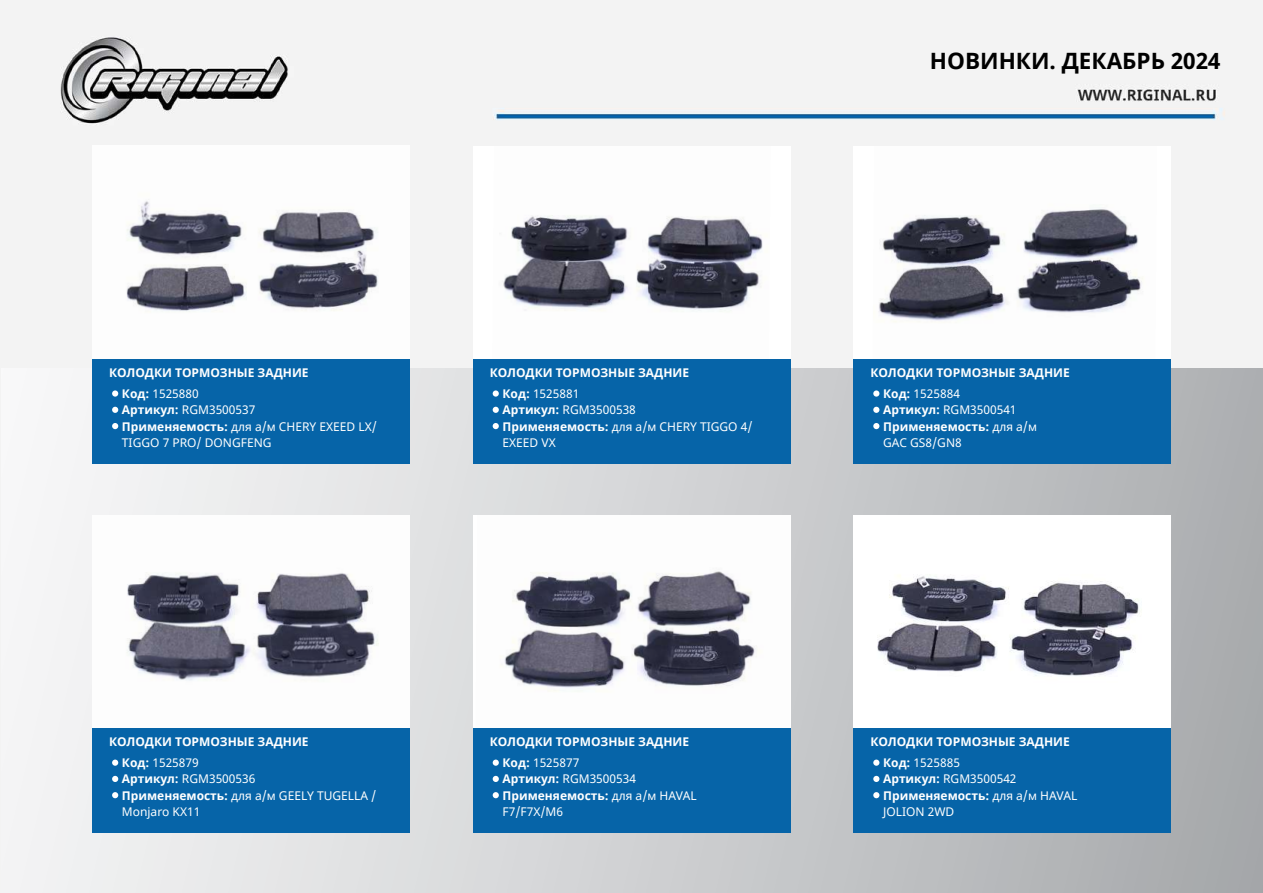
<style>
.page{position:relative;width:1263px;height:893px;background:#f3f3f3}
.page>*{position:absolute;margin:0;border:0;box-sizing:border-box;transform-origin:0 0}
.t1{font:700 22.5px "Noto Sans";color:#000}
.t2{font:12px/16.5px "Noto Sans";color:#fff}
.t3{font:700 12px "Noto Sans";color:#fff}
.s1{font-weight:700}
</style>
<div class="page">
<div style="left:2px;top:368px;width:1261px;height:525px;background:linear-gradient(to right,#f6f7f9,#a7abaf)"></div>
<div style="left:473px;top:146px;width:317px;height:317px;background:#fff"></div>
<div style="left:853px;top:146px;width:318px;height:317px;background:#fff"></div>
<img style="left:92px;top:146px;width:318px;height:213px">
<img style="left:853px;top:515px;width:318px;height:213px">
<img style="left:879px;top:209px;width:264px;height:113px">
<img style="left:92px;top:515px;width:318px;height:213px">
<img style="left:476px;top:515px;width:314px;height:213px">
<img style="left:503px;top:215px;width:260px;height:96px">
<div style="left:92px;top:359px;width:318px;height:104px;background:#0664a8"></div>
<div style="left:853px;top:728px;width:318px;height:104px;background:#0664a8"></div>
<div style="left:473px;top:359px;width:317px;height:104px;background:#0664a8"></div>
<div style="left:853px;top:359px;width:318px;height:104px;background:#0664a8"></div>
<div style="left:473px;top:728px;width:317px;height:104px;background:#0664a8"></div>
<div style="left:92px;top:728px;width:318px;height:104px;background:#0664a8"></div>
<div style="left:112px;top:390px;width:6px;height:7px;background:#fff;border-radius:50%"></div>
<svg style="left:112px;top:407px;width:6px;height:6px"></svg>
<svg style="left:112px;top:423px;width:6px;height:6px"></svg>
<svg style="left:873px;top:760px;width:6px;height:6px"></svg>
<svg style="left:873px;top:776px;width:6px;height:6px"></svg>
<svg style="left:873px;top:792px;width:6px;height:6px"></svg>
<div style="left:493px;top:390px;width:6px;height:7px;background:#fff;border-radius:50%"></div>
<svg style="left:493px;top:407px;width:6px;height:6px"></svg>
<svg style="left:493px;top:423px;width:6px;height:6px"></svg>
<div style="left:873px;top:390px;width:6px;height:7px;background:#fff;border-radius:50%"></div>
<svg style="left:873px;top:407px;width:6px;height:6px"></svg>
<svg style="left:873px;top:423px;width:6px;height:6px"></svg>
<svg style="left:493px;top:760px;width:6px;height:6px"></svg>
<svg style="left:493px;top:776px;width:6px;height:6px"></svg>
<svg style="left:493px;top:792px;width:6px;height:6px"></svg>
<svg style="left:112px;top:760px;width:6px;height:6px"></svg>
<svg style="left:112px;top:776px;width:6px;height:6px"></svg>
<svg style="left:112px;top:792px;width:6px;height:6px"></svg>
<h1 class="t1" style="left:930px;top:45px;width:292px">НОВИНКИ. ДЕКАБРЬ 2024</h1>
<p class="t3" style="left:109px;top:364px;width:201px">КОЛОДКИ ТОРМОЗНЫЕ ЗАДНИЕ</p>
<p class="t3" style="left:490px;top:364px;width:201px">КОЛОДКИ ТОРМОЗНЫЕ ЗАДНИЕ</p>
<p class="t3" style="left:870px;top:364px;width:201px">КОЛОДКИ ТОРМОЗНЫЕ ЗАДНИЕ</p>
<p class="t2" style="left:122px;top:386px;width:256px"><span class="s1">Код:</span> 1525880<br><span class="s1">Артикул:</span> RGM3500537<br><span class="s1">Применяемость:</span> для а/м CHERY EXEED LX/<br>TIGGO 7 PRO/ DONGFENG</p>
<p class="t2" style="left:503px;top:386px;width:251px"><span class="s1">Код:</span> 1525881<br><span class="s1">Артикул:</span> RGM3500538<br><span class="s1">Применяемость:</span> для а/м CHERY TIGGO 4/<br>EXEED VX</p>
<p class="t2" style="left:883px;top:386px;width:155px"><span class="s1">Код:</span> 1525884<br><span class="s1">Артикул:</span> RGM3500541<br><span class="s1">Применяемость:</span> для а/м<br>GAC GS8/GN8</p>
<p class="t3" style="left:109px;top:733px;width:201px">КОЛОДКИ ТОРМОЗНЫЕ ЗАДНИЕ</p>
<p class="t3" style="left:490px;top:733px;width:201px">КОЛОДКИ ТОРМОЗНЫЕ ЗАДНИЕ</p>
<p class="t3" style="left:870px;top:733px;width:201px">КОЛОДКИ ТОРМОЗНЫЕ ЗАДНИЕ</p>
<p class="t2" style="left:122px;top:755px;width:256px"><span class="s1">Код:</span> 1525879<br><span class="s1">Артикул:</span> RGM3500536<br><span class="s1">Применяемость:</span> для а/м GEELY TUGELLA /<br>Monjaro KX11</p>
<p class="t2" style="left:503px;top:755px;width:196px"><span class="s1">Код:</span> 1525877<br><span class="s1">Артикул:</span> RGM3500534<br><span class="s1">Применяемость:</span> для а/м HAVAL<br>F7/F7X/M6</p>
<p class="t2" style="left:883px;top:755px;width:196px"><span class="s1">Код:</span> 1525885<br><span class="s1">Артикул:</span> RGM3500542<br><span class="s1">Применяемость:</span> для а/м HAVAL<br>JOLION 2WD</p>
</div>
